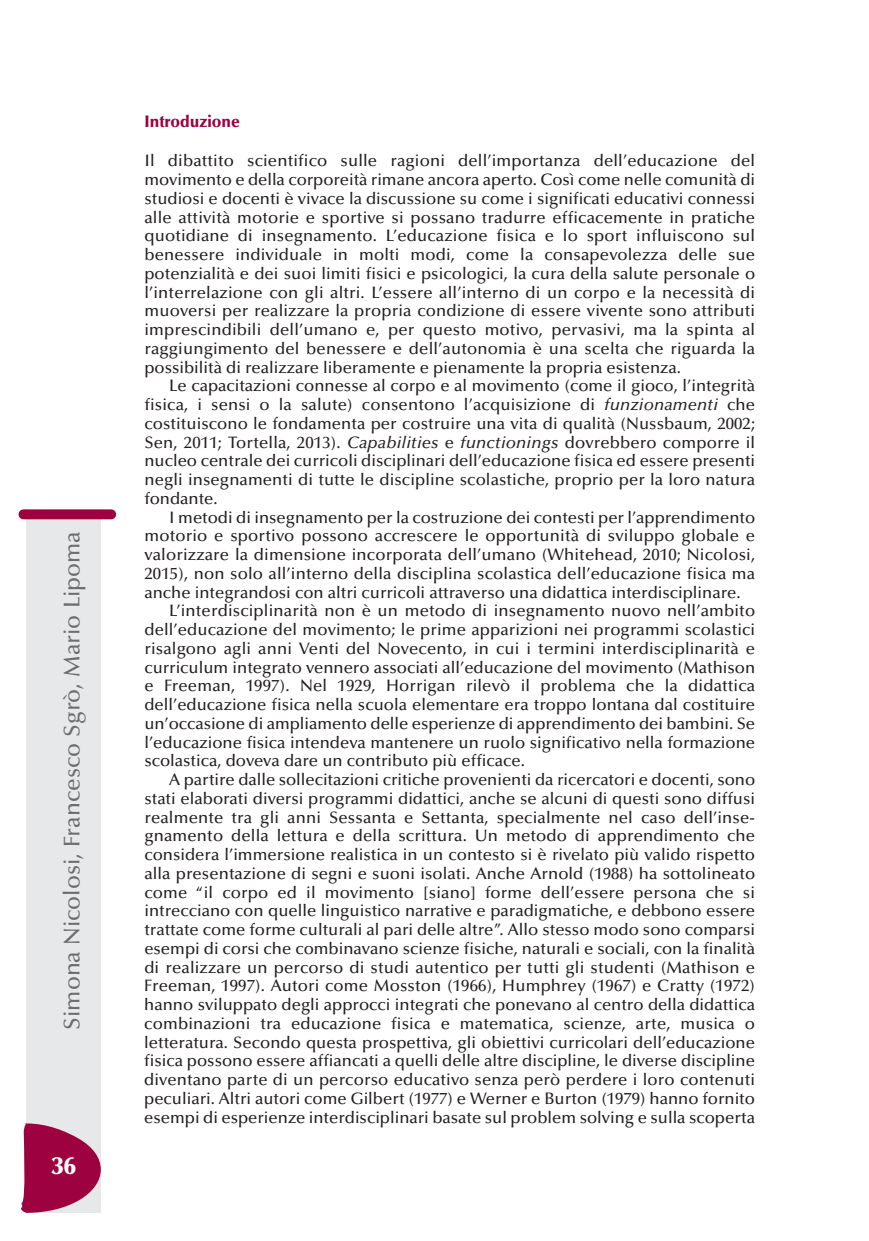
<style>
.page{position:relative;width:869px;height:1241px;background:#fff}
.page>*{position:absolute;margin:0;border:0;box-sizing:border-box;transform-origin:0 0}
.t1{font:900 24.5px "Optima";color:#fff}
.t2{font:500 22.75px "Optima";color:#6c6d70}
.t3{font:500 16.62px/18.7px "Optima";color:#231f20;text-align:justify}
.t4{font:900 16.62px "Optima";color:#9d0140;scale:.95 1}
.s1{font-style:italic}
</style>
<div class="page">
<div style="left:27px;top:517px;width:74px;height:695px;background:#e7e8e9"></div>
<div style="left:19px;top:509px;width:97px;height:10px;background:#9d0140;border-radius:5px"></div>
<svg style="left:21px;top:1122px;width:80px;height:90px"></svg>
<h2 class="t2" style="left:63px;top:1029px;width:499px;rotate:-90deg">Simona Nicolosi, Francesco Sgrò, Mario Lipoma</h2>
<h1 class="t1" style="left:52px;top:1155px;width:26px">36</h1>
<p class="t4" style="left:144px;top:115px;width:102px">Introduzione</p>
<p class="t3" style="left:144px;top:153px;width:612px">Il dibattito scientifico sulle ragioni dell’importanza dell’educazione del movimento e della corporeità rimane ancora aperto. Così come nelle comunità di studiosi e docenti è vivace la discussione su come i significati educativi connessi alle attività motorie e sportive si possano tradurre efficacemente in pratiche quotidiane di insegnamento. L’educazione fisica e lo sport influiscono sul benessere individuale in molti modi, come la consapevolezza delle sue potenzialità e dei suoi limiti fisici e psicologici, la cura della salute personale o l’interrelazione con gli altri. L’essere all’interno di un corpo e la necessità di muoversi per realizzare la propria condizione di essere vivente sono attributi imprescindibili dell’umano e, per questo motivo, pervasivi, ma la spinta al raggiungimento del benessere e dell’autonomia è una scelta che riguarda la possibilità di realizzare liberamente e pienamente la propria esistenza.</p>
<p class="t3" style="left:144px;top:378px;width:612px;text-indent:25px">Le capacitazioni connesse al corpo e al movimento (come il gioco, l’integrità fisica, i sensi o la salute) consentono l’acquisizione di <span class="s1">funzionamenti</span> che costituiscono le fondamenta per costruire una vita di qualità (Nussbaum, 2002; Sen, 2011; Tortella, 2013). <span class="s1">Capabilities</span> e <span class="s1">functionings</span> dovrebbero comporre il nucleo centrale dei curricoli disciplinari dell’educazione fisica ed essere presenti negli insegnamenti di tutte le discipline scolastiche, proprio per la loro natura fondante.</p>
<p class="t3" style="left:169px;top:509px;width:587px">I metodi di insegnamento per la costruzione dei contesti per l’apprendimento</p>
<p class="t3" style="left:144px;top:528px;width:612px">motorio e sportivo possono accrescere le opportunità di sviluppo globale e</p>
<p class="t3" style="left:144px;top:546px;width:612px">valorizzare la dimensione incorporata dell’umano (Whitehead, 2010; Nicolosi,</p>
<p class="t3" style="left:144px;top:565px;width:612px">2015), non solo all’interno della disciplina scolastica dell’educazione fisica ma</p>
<p class="t3" style="left:144px;top:584px;width:597px">anche integrandosi con altri curricoli attraverso una didattica interdisciplinare.</p>
<p class="t3" style="left:169px;top:603px;width:587px">L’interdisciplinarità non è un metodo di insegnamento nuovo nell’ambito</p>
<p class="t3" style="left:144px;top:621px;width:612px">dell’educazione del movimento; le prime apparizioni nei programmi scolastici</p>
<p class="t3" style="left:144px;top:640px;width:612px">risalgono agli anni Venti del Novecento, in cui i termini interdisciplinarità e</p>
<p class="t3" style="left:144px;top:659px;width:612px">curriculum integrato vennero associati all’educazione del movimento (Mathison</p>
<p class="t3" style="left:144px;top:678px;width:612px">e Freeman, 1997). Nel 1929, Horrigan rilevò il problema che la didattica</p>
<p class="t3" style="left:144px;top:696px;width:612px">dell’educazione fisica nella scuola elementare era troppo lontana dal costituire</p>
<p class="t3" style="left:144px;top:715px;width:612px">un’occasione di ampliamento delle esperienze di apprendimento dei bambini. Se</p>
<p class="t3" style="left:144px;top:734px;width:612px">l’educazione fisica intendeva mantenere un ruolo significativo nella formazione</p>
<p class="t3" style="left:144px;top:752px;width:382px">scolastica, doveva dare un contributo più efficace.</p>
<p class="t3" style="left:169px;top:771px;width:587px">A partire dalle sollecitazioni critiche provenienti da ricercatori e docenti, sono</p>
<p class="t3" style="left:144px;top:790px;width:612px">stati elaborati diversi programmi didattici, anche se alcuni di questi sono diffusi</p>
<p class="t3" style="left:144px;top:809px;width:612px">realmente tra gli anni Sessanta e Settanta, specialmente nel caso dell’inse-</p>
<p class="t3" style="left:144px;top:827px;width:612px">gnamento della lettura e della scrittura. Un metodo di apprendimento che</p>
<p class="t3" style="left:144px;top:846px;width:612px">considera l’immersione realistica in un contesto si è rivelato più valido rispetto</p>
<p class="t3" style="left:144px;top:865px;width:612px">alla presentazione di segni e suoni isolati. Anche Arnold (1988) ha sottolineato</p>
<p class="t3" style="left:144px;top:884px;width:612px">come “il corpo ed il movimento [siano] forme dell’essere persona che si</p>
<p class="t3" style="left:144px;top:902px;width:612px">intrecciano con quelle linguistico narrative e paradigmatiche, e debbono essere</p>
<p class="t3" style="left:144px;top:921px;width:612px">trattate come forme culturali al pari delle altre”. Allo stesso modo sono comparsi</p>
<p class="t3" style="left:144px;top:940px;width:612px">esempi di corsi che combinavano scienze fisiche, naturali e sociali, con la finalità</p>
<p class="t3" style="left:144px;top:959px;width:612px">di realizzare un percorso di studi autentico per tutti gli studenti (Mathison e</p>
<p class="t3" style="left:144px;top:977px;width:612px">Freeman, 1997). Autori come Mosston (1966), Humphrey (1967) e Cratty (1972)</p>
<p class="t3" style="left:144px;top:996px;width:612px">hanno sviluppato degli approcci integrati che ponevano al centro della didattica</p>
<p class="t3" style="left:144px;top:1015px;width:612px">combinazioni tra educazione fisica e matematica, scienze, arte, musica o</p>
<p class="t3" style="left:144px;top:1034px;width:612px">letteratura. Secondo questa prospettiva, gli obiettivi curricolari dell’educazione</p>
<p class="t3" style="left:144px;top:1052px;width:612px">fisica possono essere affiancati a quelli delle altre discipline, le diverse discipline</p>
<p class="t3" style="left:144px;top:1071px;width:612px">diventano parte di un percorso educativo senza però perdere i loro contenuti</p>
<p class="t3" style="left:144px;top:1090px;width:612px">peculiari. Altri autori come Gilbert (1977) e Werner e Burton (1979) hanno fornito</p>
<p class="t3" style="left:144px;top:1108px;width:612px">esempi di esperienze interdisciplinari basate sul problem solving e sulla scoperta</p>
</div>
